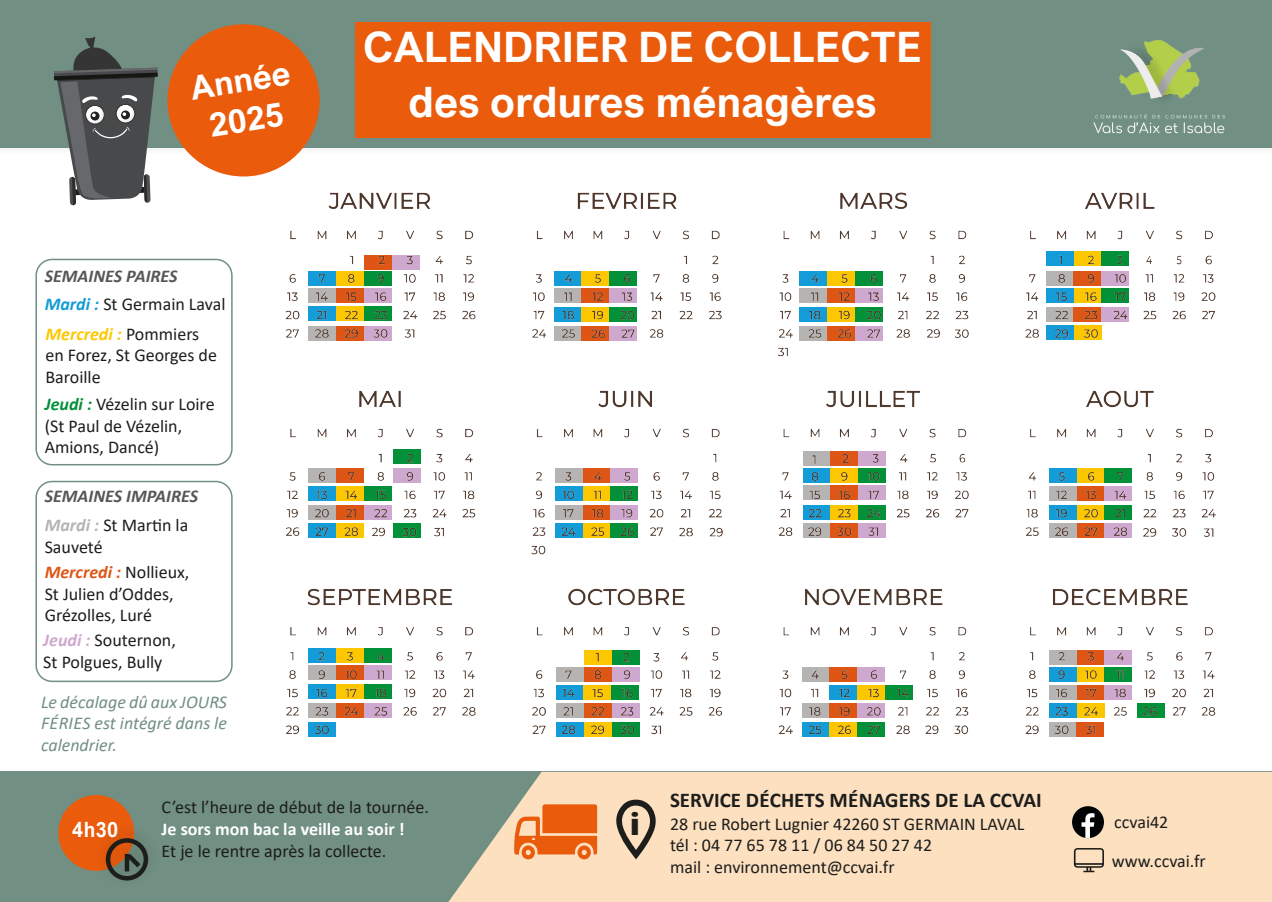
<style>
.page{position:relative;width:1272px;height:902px;background:#fff}
.page>*{position:absolute;margin:0;border:0;box-sizing:border-box;transform-origin:0 0}
.t1{font:700 42px "Arial Nova";color:#fff}
.t2{font:700 33px "Arial Nova";color:#fff}
.t3{font:700 33px "Myriad Pro";color:#1d1d1b;scale:1.21 1}
.t4{font:700 21px "Calibri";color:#1d1d1b}
.t5{font:700 21px "Arial Nova";color:#fff;scale:.93 1}
.t6{font:18px/21.6px "Calibri";color:#1d1d1b}
.t7{font:italic 18px/21.6px "Calibri";color:#718f82;text-align:justify}
.t8{font:italic 700 18px "Calibri";color:#575756}
.t9{font:700 18px "Calibri";color:#fff}
.t10{font:italic 700 18px "Calibri";color:#de5615}
.s1{font-weight:700;font-style:italic;color:#149cd8}
.s2{font-weight:700;font-style:italic;color:#fdc700}
.s3{font-weight:700;font-style:italic;color:#029039}
.s4{font-weight:700;font-style:italic;color:#b6b4b3}
.s5{font-weight:400;font-style:normal;color:#1d1d1b}
.s6{font-weight:700;font-style:italic;color:#cfa8cf}
</style>
<div class="page">
<div style="left:0;top:771px;width:1271px;height:130px;background:#718f82"></div>
<div style="left:58px;top:795px;width:76px;height:75px;background:#ea5b0c;border-radius:50%"></div>
<svg style="left:449px;top:771px;width:822px;height:130px;fill:#fce0c0"></svg>
<svg style="left:514px;top:804px;width:83px;height:55px"></svg>
<svg style="left:614px;top:799px;width:42px;height:60px"></svg>
<div style="left:35px;top:259px;width:198px;height:206px;border:2px solid #718f82;border-radius:16px"></div>
<div style="left:35px;top:480px;width:198px;height:202px;border:2px solid #718f82;border-radius:16px"></div>
<div style="left:93px;top:821px;width:67px;height:67px;background:#1d1d1b;opacity:.21"></div>
<div style="left:106px;top:838px;width:42px;height:42px;border:4px solid #1d1d1b;border-radius:50%"></div>
<div style="left:112px;top:838px;width:30px;height:41px;background:#1d1d1b;opacity:.21"></div>
<div style="left:116px;top:839px;width:36px;height:35px;background:#1d1d1b;opacity:.21"></div>
<svg style="left:122px;top:849px;width:23px;height:23px"></svg>
<div style="left:0;top:0;width:1271px;height:157px;background:#fbfafa"></div>
<div style="left:0;top:0;width:1271px;height:148px;background:#718f82"></div>
<svg style="left:54px;top:37px;width:104px;height:168px"></svg>
<div style="left:167px;top:24px;width:152px;height:152px;background:#ea5b0c;border-radius:50%"></div>
<img style="left:1092px;top:36px;width:134px;height:98px">
<svg style="left:1073px;top:847px;width:30px;height:25px"></svg>
<div style="left:1071px;top:806px;width:32px;height:32px;background:#020304;border-radius:16px"></div>
<svg style="left:1081px;top:813px;width:13px;height:25px"></svg>
<div style="left:355px;top:23px;width:575px;height:115px;background:#ea5b0c"></div>
<img style="left:285px;top:192px;width:930px;height:544px">
<div style="left:555px;top:545px;width:19px;height:13px;background:#fff;border-radius:7px"></div>
<p class="t2" style="left:188px;top:69px;width:102px;rotate:-9deg">Année</p>
<p class="t2" style="left:206px;top:106px;width:76px;rotate:-9deg">2025</p>
<p class="t8" style="left:45px;top:263px;width:134px">SEMAINES PAIRES</p>
<p class="t6" style="left:45px;top:293px;width:182px"><span class="s1">Mardi :</span> St Germain Laval</p>
<p class="t6" style="left:45px;top:322px;width:173px"><span class="s2">Mercredi :</span> Pommiers en Forez, St Georges de<br>Baroille</p>
<p class="t6" style="left:45px;top:392px;width:171px"><span class="s3">Jeudi :</span> Vézelin sur Loire (St Paul de Vézelin,<br>Amions, Dancé)</p>
<p class="t8" style="left:45px;top:483px;width:155px">SEMAINES IMPAIRES</p>
<p class="t6" style="left:45px;top:514px;width:145px"><span class="s4">Mardi :</span> St Martin la<br>Sauveté</p>
<p class="t10" style="left:45px;top:559px;width:146px">Mercredi : <span class="s5">Nollieux,</span></p>
<p class="t6" style="left:45px;top:582px;width:130px">St Julien d’Oddes,</p>
<p class="t6" style="left:45px;top:604px;width:109px">Grézolles, Luré</p>
<p class="t6" style="left:43px;top:629px;width:134px"><span class="s6">Jeudi :</span> Souternon,</p>
<p class="t6" style="left:43px;top:650px;width:121px">St Polgues, Bully</p>
<p class="t7" style="left:41px;top:690px;width:187px">Le décalage dû aux JOURS FÉRIES est intégré dans le calendrier.</p>
<p class="t1" style="left:363px;top:22px;width:560px">CALENDRIER DE COLLECTE</p>
<p class="t1" style="left:408px;top:78px;width:470px">des ordures ménagères</p>
<p class="t5" style="left:72px;top:817px;width:51px">4h30</p>
<p class="t6" style="left:162px;top:796px;width:269px">C’est l’heure de début de la tournée.</p>
<p class="t9" style="left:162px;top:816px;width:245px">Je sors mon bac la veille au soir !</p>
<p class="t6" style="left:162px;top:839px;width:226px">Et je le rentre après la collecte.</p>
<p class="t3" style="left:629px;top:802px;width:11px">i</p>
<p class="t4" style="left:670px;top:785px;width:373px">SERVICE DÉCHETS MÉNAGERS DE LA CCVAI</p>
<p class="t6" style="left:670px;top:812px;width:356px">28 rue Robert Lugnier 42260 ST GERMAIN LAVAL</p>
<p class="t6" style="left:670px;top:834px;width:264px">tél : 04 77 65 78 11 / 06 84 50 27 42</p>
<p class="t6" style="left:670px;top:855px;width:226px">mail : environnement@ccvai.fr</p>
<p class="t6" style="left:1114px;top:810px;width:56px">ccvai42</p>
<p class="t6" style="left:1111px;top:849px;width:95px">www.ccvai.fr</p>
</div>
